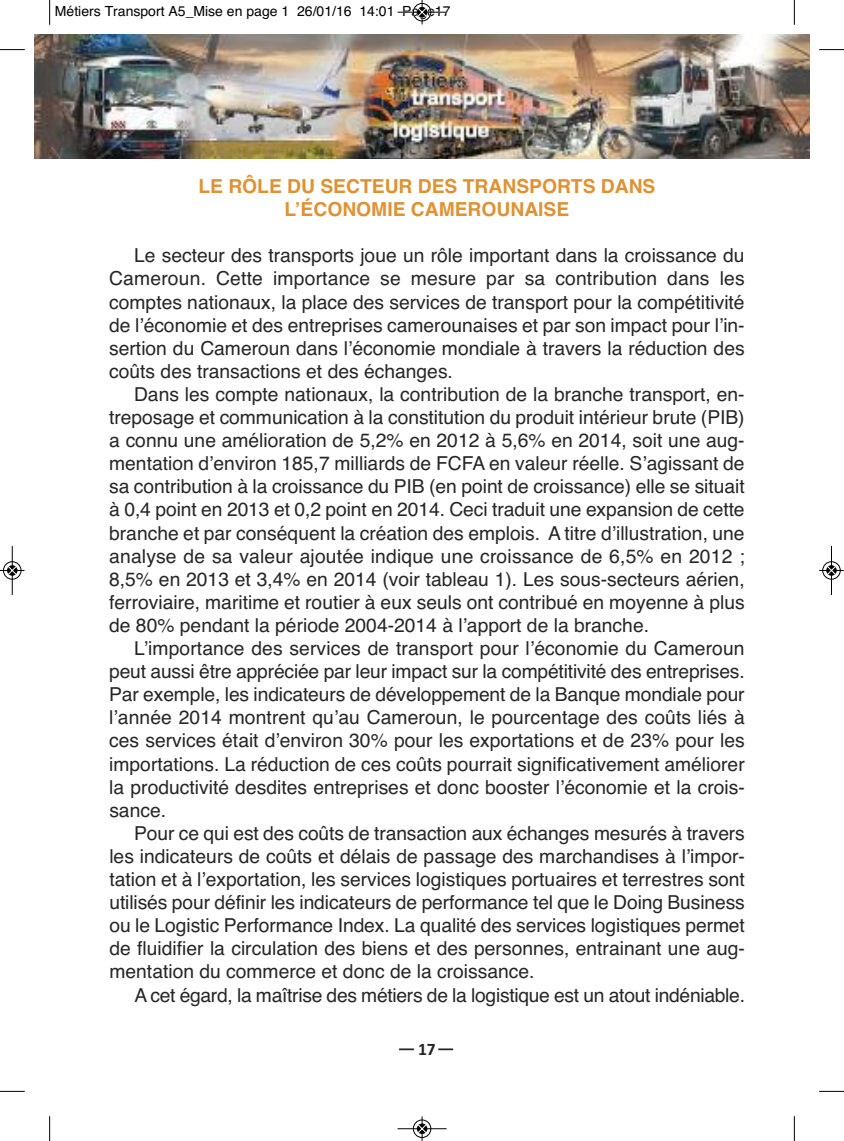
<style>
.page{position:relative;width:844px;height:1141px;background:#fff}
.page>*{position:absolute;margin:0;border:0;box-sizing:border-box;transform-origin:0 0}
.t1{font:19.25px/23.1px "Helvetica";color:#272627;text-align:justify}
.t2{font:700 19.25px/23.1px "Helvetica";color:#e09132;text-align:center}
.t3{font:700 17.5px "Calibri";color:#272627}
.t4{font:14px "Helvetica";color:#000}
</style>
<div class="page">
<img style="left:35px;top:35px;width:774px;height:124px">
<svg style="left:399px;top:1048px;width:15px;height:2px"></svg>
<svg style="left:438px;top:1048px;width:15px;height:2px"></svg>
<svg style="left:49px;top:0;width:1px;height:25px"></svg>
<svg style="left:0;top:49px;width:25px;height:1px"></svg>
<svg style="left:793px;top:0;width:1px;height:25px"></svg>
<svg style="left:819px;top:49px;width:24px;height:1px"></svg>
<svg style="left:49px;top:1116px;width:1px;height:25px"></svg>
<svg style="left:0;top:1091px;width:25px;height:1px"></svg>
<svg style="left:793px;top:1116px;width:1px;height:25px"></svg>
<svg style="left:819px;top:1091px;width:24px;height:1px"></svg>
<div style="left:412px;top:3px;width:19px;height:19px;border:1px solid #fff;border-radius:50%"></div>
<hr style="left:397px;top:12px;width:49px;height:1px;background:#000">
<div style="left:413px;top:3px;width:18px;height:18px;border:1px solid #000;border-radius:50%"></div>
<svg style="left:417px;top:0;width:9px;height:24px"></svg>
<div style="left:412px;top:1119px;width:19px;height:19px;border:1px solid #fff;border-radius:50%"></div>
<hr style="left:397px;top:1128px;width:49px;height:1px;background:#000">
<div style="left:413px;top:1120px;width:18px;height:18px;border:1px solid #000;border-radius:50%"></div>
<svg style="left:417px;top:1116px;width:9px;height:25px"></svg>
<div style="left:3px;top:561px;width:19px;height:19px;border:1px solid #fff;border-radius:50%"></div>
<hr style="left:12px;top:546px;width:1px;height:49px;background:#000">
<div style="left:3px;top:561px;width:18px;height:18px;border:1px solid #000;border-radius:50%"></div>
<svg style="left:0;top:566px;width:24px;height:9px"></svg>
<div style="left:821px;top:561px;width:19px;height:19px;border:1px solid #fff;border-radius:50%"></div>
<hr style="left:831px;top:546px;width:1px;height:49px;background:#000">
<div style="left:822px;top:561px;width:18px;height:18px;border:1px solid #000;border-radius:50%"></div>
<svg style="left:819px;top:566px;width:24px;height:9px"></svg>
<p class="t4" style="left:55px;top:3px;width:397px">Métiers Transport A5_Mise en page 1 26/01/16 14:01 Page17</p>
<p class="t2" style="left:198px;top:175px;width:458px">LE RÔLE DU SECTEUR DES TRANSPORTS DANS<br>L’ÉCONOMIE CAMEROUNAISE</p>
<p class="t1" style="left:109px;top:244px;width:636px;text-indent:25px">Le secteur des transports joue un rôle important dans la croissance du Cameroun. Cette importance se mesure par sa contribution dans les comptes nationaux, la place des services de transport pour la compétitivité de l’économie et des entreprises camerounaises et par son impact pour l’in&shy;sertion du Cameroun dans l’économie mondiale à travers la réduction des coûts des transactions et des échanges.</p>
<p class="t1" style="left:109px;top:383px;width:636px;text-indent:25px">Dans les compte nationaux, la contribution de la branche transport, en&shy;treposage et communication à la constitution du produit intérieur brute (PIB) a connu une amélioration de 5,2% en 2012 à 5,6% en 2014, soit une aug&shy;mentation d’environ 185,7 milliards de FCFA en valeur réelle. S’agissant de sa contribution à la croissance du PIB (en point de croissance) elle se situait à 0,4 point en 2013 et 0,2 point en 2014. Ceci traduit une expansion de cette branche et par conséquent la création des emplois. A titre d’illustration, une analyse de sa valeur ajoutée indique une croissance de 6,5% en 2012 ; 8,5% en 2013 et 3,4% en 2014 (voir tableau 1). Les sous-secteurs aérien, ferroviaire, maritime et routier à eux seuls ont contribué en moyenne à plus de 80% pendant la période 2004-2014 à l’apport de la branche.</p>
<p class="t1" style="left:109px;top:637px;width:637px;text-indent:25px">L’importance des services de transport pour l’économie du Cameroun peut aussi être appréciée par leur impact sur la compétitivité des entreprises.<br>Par exemple, les indicateurs de développement de la Banque mondiale pour l’année 2014 montrent qu’au Cameroun, le pourcentage des coûts liés à ces services était d’environ 30% pour les exportations et de 23% pour les importations. La réduction de ces coûts pourrait significativement améliorer la productivité desdites entreprises et donc booster l’économie et la crois&shy;sance.</p>
<p class="t1" style="left:109px;top:822px;width:637px;text-indent:25px">Pour ce qui est des coûts de transaction aux échanges mesurés à travers les indicateurs de coûts et délais de passage des marchandises à l’impor&shy;tation et à l’exportation, les services logistiques portuaires et terrestres sont utilisés pour définir les indicateurs de performance tel que le Doing Business ou le Logistic Performance Index. La qualité des services logistiques permet de fluidifier la circulation des biens et des personnes, entrainant une aug&shy;mentation du commerce et donc de la croissance.</p>
<p class="t1" style="left:134px;top:983px;width:612px">A cet égard, la maîtrise des métiers de la logistique est un atout indéniable.</p>
<p class="t3" style="left:418px;top:1039px;width:19px">17</p>
</div>
